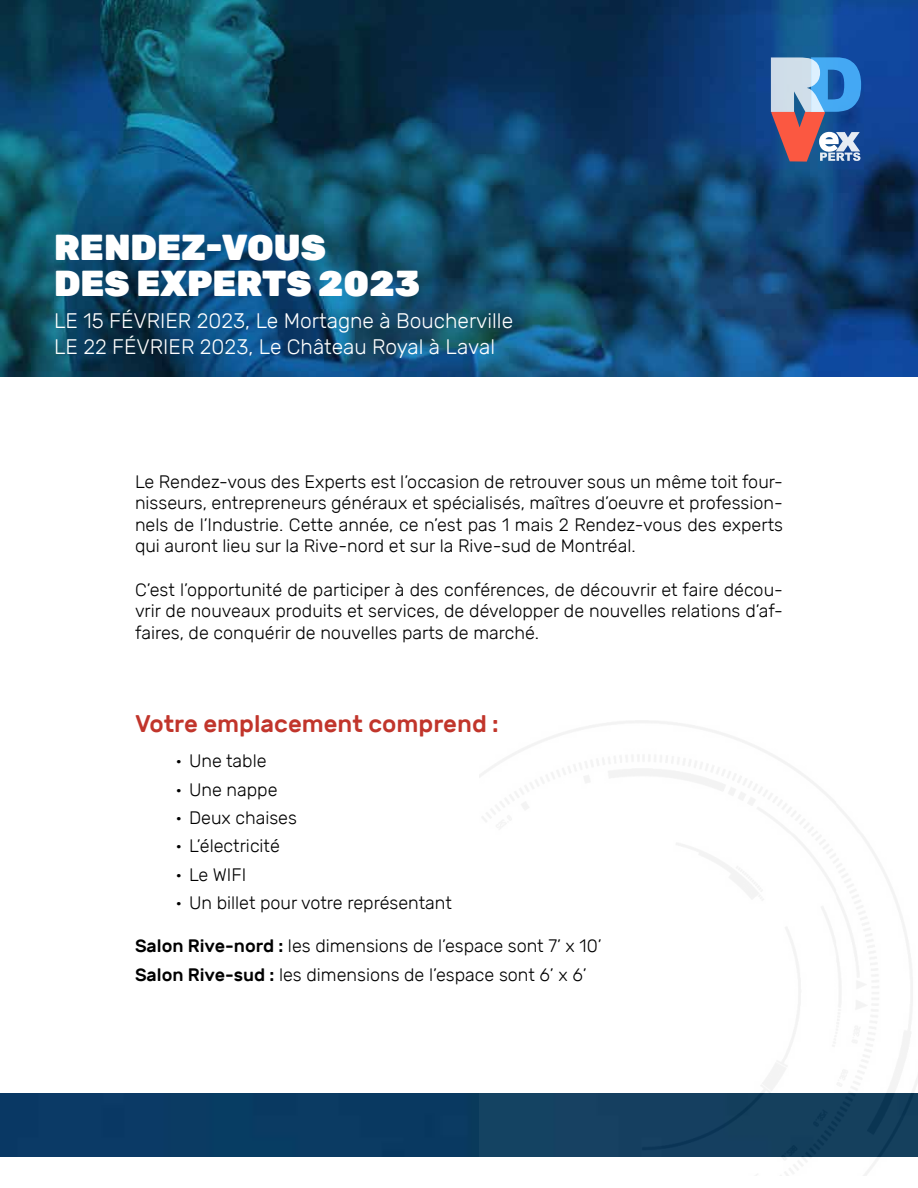
<style>
.page{position:relative;width:918px;height:1188px;background:#fff}
.page>*{position:absolute;margin:0;border:0;box-sizing:border-box;transform-origin:0 0}
.t1{font:900 36px/36px "Rubik";color:#fff}
.t2{font:500 24px "Rubik";color:#c1352b}
.t3{font:300 21px/25.2px "Rubik";color:#fff}
.t4{font:300 18px/21.6px "Rubik";color:#000;text-align:justify}
.s1{font-weight:500}
</style>
<div class="page">
<img style="left:0;top:0;width:918px;height:376px">
<div style="left:0;top:1094px;width:480px;height:63px;background:#0a3a63"></div>
<img style="left:480px;top:721px;width:438px;height:454px">
<svg style="left:771px;top:57px;width:90px;height:105px"></svg>
<h1 class="t1" style="left:54px;top:230px;width:368px">RENDEZ-VOUS<br>DES EXPERTS 2023</h1>
<p class="t3" style="left:54px;top:309px;width:461px">LE 15 FÉVRIER 2023, Le Mortagne à Boucherville<br>LE 22 FÉVRIER 2023, Le Château Royal à Laval</p>
<p class="t4" style="left:135px;top:471px;width:650px">Le Rendez-vous des Experts est l’occasion de retrouver sous un même toit four&shy;nisseurs, entrepreneurs généraux et spécialisés, maîtres d’oeuvre et profession&shy;nels de l’Industrie. Cette année, ce n’est pas 1 mais 2 Rendez-vous des experts qui auront lieu sur la Rive-nord et sur la Rive-sud de Montréal.</p>
<p class="t4" style="left:135px;top:579px;width:649px">C’est l’opportunité de participer à des conférences, de découvrir et faire décou&shy;vrir de nouveaux produits et services, de développer de nouvelles relations d’af&shy;faires, de conquérir de nouvelles parts de marché.</p>
<h2 class="t2" style="left:135px;top:710px;width:365px">Votre emplacement comprend :</h2>
<p class="t4" style="left:176px;top:751px;width:93px">• Une table</p>
<p class="t4" style="left:176px;top:779px;width:104px">• Une nappe</p>
<p class="t4" style="left:176px;top:807px;width:123px">• Deux chaises</p>
<p class="t4" style="left:176px;top:836px;width:106px">• L’électricité</p>
<p class="t4" style="left:176px;top:864px;width:72px">• Le WIFI</p>
<p class="t4" style="left:176px;top:892px;width:278px">• Un billet pour votre représentant</p>
<p class="t4" style="left:135px;top:932px;width:468px;line-height:28.3px"><span class="s1">Salon Rive-nord :</span> les dimensions de l’espace sont 7’ x 10’<br><span class="s1">Salon Rive-sud :</span> les dimensions de l’espace sont 6’ x 6’</p>
</div>
